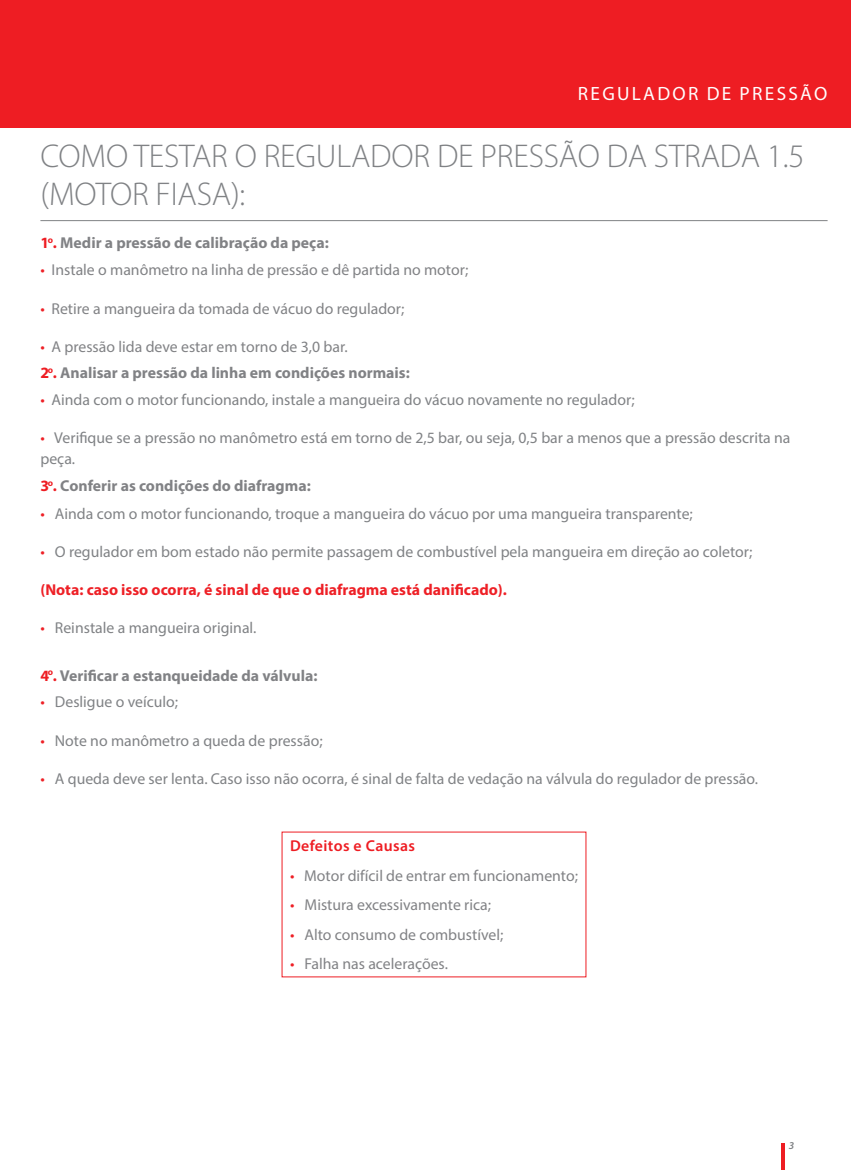
<style>
.page{position:relative;width:851px;height:1170px;background:#fff}
.page>*{position:absolute;margin:0;border:0;box-sizing:border-box;transform-origin:0 0}
.t1{font:300 33px/37.5px "Myriad Pro";letter-spacing:-.005em;color:#808285}
.t2{font:19.2px "Myriad Pro";letter-spacing:.12em;color:#fff}
.t3{font:15.75px/21px "Myriad Pro";color:#808285}
.t4{font:15.75px "Myriad Pro";color:#818285}
.t5{font:700 15.75px "Myriad Pro";color:#818285}
.t6{font:700 15.75px "Myriad Pro";color:#ee2026}
.t7{font:600 15.75px "Myriad Pro";letter-spacing:.025em;color:#ee1d23}
.t8{font:italic 600 10.5px "Myriad Pro";color:#808285}
.s1{color:#ee1d23}
.s2{color:#ee2026}
</style>
<div class="page">
<hr style="left:781px;top:1142px;width:3px;height:27px;background:#ee1d23">
<div style="left:0;top:0;width:850px;height:128px;background:#ee1d23"></div>
<hr style="left:40px;top:220px;width:787px;height:1px;background:#808285">
<p class="t2" style="left:577px;top:81px;width:251px">REGULADOR DE PRESSÃO</p>
<p class="t1" style="left:40px;top:137px;width:765px">COMO TESTAR O REGULADOR DE PRESSÃO DA STRADA 1.5 (MOTOR FIASA):</p>
<p class="t5" style="left:40px;top:232px;width:290px"><span class="s1">1</span><sup>o</sup><span class="s1">.</span> Medir a pressão de calibração da peça:</p>
<p class="t4" style="left:40px;top:260px;width:429px"><span class="s2">•</span> Instale o manômetro na linha de pressão e dê partida no motor;</p>
<p class="t4" style="left:40px;top:298px;width:365px"><span class="s2">•</span> Retire a mangueira da tomada de vácuo do regulador;</p>
<p class="t4" style="left:40px;top:336px;width:309px"><span class="s2">•</span> A pressão lida deve estar em torno de 3,0 bar.</p>
<p class="t5" style="left:40px;top:363px;width:371px"><span class="s1">2</span><sup>o</sup><span class="s1">.</span> Analisar a pressão da linha em condições normais:</p>
<p class="t3" style="left:40px;top:389px;width:595px"><span class="s2">•</span> Ainda com o motor funcionando, instale a mangueira do vácuo novamente no regulador;</p>
<p class="t3" style="left:40px;top:427px;width:751px"><span class="s2">•</span> Verifique se a pressão no manômetro está em torno de 2,5 bar, ou seja, 0,5 bar a menos que a pressão descrita na peça.</p>
<p class="t5" style="left:40px;top:475px;width:272px"><span class="s1">3</span><sup>o</sup><span class="s1">.</span> Conferir as condições do diafragma:</p>
<p class="t3" style="left:40px;top:502px;width:654px"><span class="s2">•</span> Ainda com o motor funcionando, troque a mangueira do vácuo por uma mangueira transparente;</p>
<p class="t3" style="left:40px;top:540px;width:713px"><span class="s2">•</span> O regulador em bom estado não permite passagem de combustível pela mangueira em direção ao coletor;</p>
<p class="t6" style="left:40px;top:579px;width:468px">(Nota: caso isso ocorra, é sinal de que o diafragma está danificado).</p>
<p class="t3" style="left:40px;top:616px;width:217px"><span class="s2">•</span> Reinstale a mangueira original.</p>
<p class="t5" style="left:40px;top:665px;width:278px"><span class="s1">4</span><sup>o</sup><span class="s1">.</span> Verificar a estanqueidade da válvula:</p>
<p class="t3" style="left:40px;top:691px;width:139px"><span class="s2">•</span> Desligue o veículo;</p>
<p class="t3" style="left:40px;top:729px;width:283px"><span class="s2">•</span> Note no manômetro a queda de pressão;</p>
<p class="t3" style="left:40px;top:767px;width:719px"><span class="s2">•</span> A queda deve ser lenta. Caso isso não ocorra, é sinal de falta de vedação na válvula do regulador de pressão.</p>
<p class="t7" style="left:290px;top:836px;width:126px">Defeitos e Causas</p>
<p class="t4" style="left:290px;top:865px;width:289px"><span class="s2">•</span> Motor difícil de entrar em funcionamento;</p>
<p class="t4" style="left:290px;top:895px;width:203px"><span class="s2">•</span> Mistura excessivamente rica;</p>
<p class="t4" style="left:290px;top:924px;width:215px"><span class="s2">•</span> Alto consumo de combustível;</p>
<p class="t4" style="left:290px;top:954px;width:159px"><span class="s2">•</span> Falha nas acelerações.</p>
<p class="t8" style="left:788px;top:1139px;width:7px">3</p>
</div>
